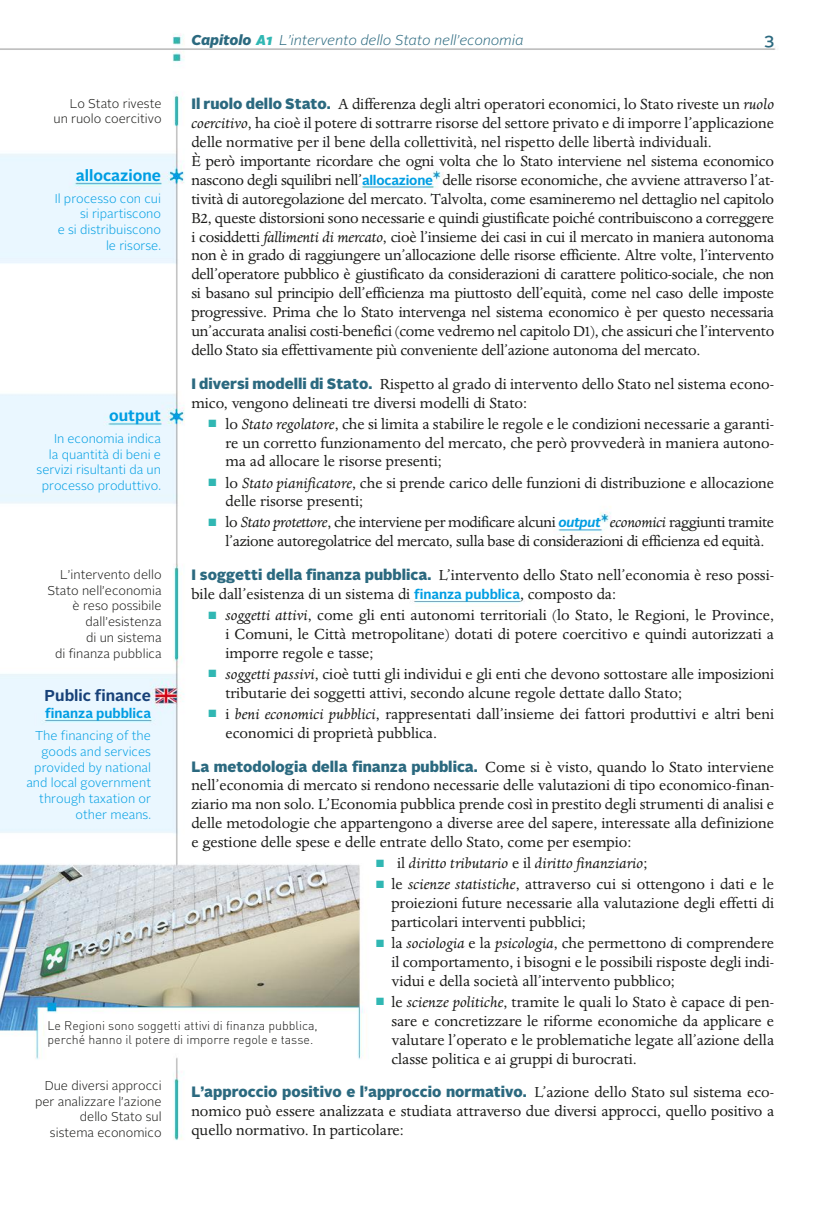
<style>
.page{position:relative;width:838px;height:1212px;background:#fff}
.page>*{position:absolute;margin:0;border:0;box-sizing:border-box;transform-origin:0 0}
.t1{font:16.8px/18.9px "Dante MT Std";color:#1a1a18}
.t2{font:16.8px/18.9px "Dante MT Std";letter-spacing:-.02em;color:#1a1a18;text-align:center}
.t3{font:italic 16.8px "Dante MT Std";color:#1a1a18}
.t4{font:500 16.5px "Alright Sans";color:#2b697f}
.t5{font:700 15.75px "Alright Sans";color:#009ee3}
.t6{font:700 15.75px "Alright Sans";color:#184279}
.t7{font:900 15px "Alright Sans";color:#2b697f}
.t8{font:italic 300 14.25px "Alright Sans";color:#2b697f}
.t9{font:700 13.5px "Alright Sans";color:#009ee3}
.t10{font:300 12.75px/15.8px "Alright Sans";color:#009ee3;text-align:right}
.t11{font:300 12.75px/15.8px "Alright Sans";color:#1a1a18;text-align:right}
.t12{font:300 12.3px/14.2px "DIN Pro";color:#1a1a18}
.s1{font-weight:900}
.s2{font-weight:900;color:#30b7b3}
.s3{font-family:"Alright Sans";font-weight:900;font-size:15px;color:#2b697f}
.s4{font-style:italic}
.s5{font-family:"Alright Sans";font-weight:700;font-size:13.5px;color:#009ee3}
.s6{color:#30b7b3}
.s7{font-family:"Alright Sans";font-weight:700;font-style:italic;font-size:13.5px;color:#009ee3}
.s8{font-style:normal}
.s9{font-family:"Dante MT Std";font-weight:400;font-size:16.8px;color:#1a1a18}
</style>
<div class="page">
<img style="left:0;top:33px;width:776px;height:1108px">
<p class="t8" style="left:191px;top:34px;width:334px"><span class="s1">Capitolo</span> <span class="s2">A1</span> L’intervento dello Stato nell’economia</p>
<p class="t4" style="left:764px;top:32px;width:12px">3</p>
<p class="t1" style="left:191px;top:96px;width:584px"><span class="s3">Il ruolo dello Stato.</span> A differenza degli altri operatori economici, lo Stato riveste un <span class="s4">ruolo coercitivo</span>, ha cioè il potere di sottrarre risorse del settore privato e di imporre l’applicazione delle normative per il bene della collettività, nel rispetto delle libertà individuali.<br>È però importante ricordare che ogni volta che lo Stato interviene nel sistema economico nascono degli squilibri nell’<span class="s5">allocazione</span> delle risorse economiche, che avviene attraverso l’at&shy;tività di autoregolazione del mercato. Talvolta, come esamineremo nel dettaglio nel capitolo B2, queste distorsioni sono necessarie e quindi giustificate poiché contribuiscono a correggere i cosiddetti <span class="s4">fallimenti di mercato</span>, cioè l’insieme dei casi in cui il mercato in maniera autonoma non è in grado di raggiungere un’allocazione delle risorse efficiente. Altre volte, l’intervento dell’operatore pubblico è giustificato da considerazioni di carattere politico-sociale, che non si basano sul principio dell’efficienza ma piuttosto dell’equità, come nel caso delle imposte progressive. Prima che lo Stato intervenga nel sistema economico è per questo necessaria un’accurata analisi costi-benefici (come vedremo nel capitolo D1), che assicuri che l’intervento dello Stato sia effettivamente più conveniente dell’azione autonoma del mercato.</p>
<p class="t1" style="left:191px;top:376px;width:584px"><span class="s3">I diversi modelli di Stato.</span> Rispetto al grado di intervento dello Stato nel sistema econo&shy;mico, vengono delineati tre diversi modelli di Stato:</p>
<p class="t1" style="left:225px;top:416px;width:550px;text-align:justify;text-indent:-17px"><span class="s6">■</span> lo <span class="s4">Stato regolatore</span>, che si limita a stabilire le regole e le condizioni necessarie a garanti&shy;re un corretto funzionamento del mercato, che però provvederà in maniera autono&shy;ma ad allocare le risorse presenti;</p>
<p class="t1" style="left:225px;top:474px;width:550px;text-indent:-17px"><span class="s6">■</span> lo <span class="s4">Stato pianificatore</span>, che si prende carico delle funzioni di distribuzione e allocazione delle risorse presenti;</p>
<p class="t2" style="left:208px;top:514px;width:567px"><span class="s6">■</span> lo <span class="s4">Stato protettore</span>, che interviene per modificare alcuni <span class="s7">output</span> <span class="s4">economici</span> raggiunti tramite l’azione autoregolatrice del mercato, sulla base di considerazioni di efficienza ed equità.</p>
<p class="t1" style="left:191px;top:567px;width:584px"><span class="s3">I soggetti della finanza pubblica.</span> L’intervento dello Stato nell’economia è reso possi&shy;bile dall’esistenza di un sistema di <span class="s5">finanza pubblica</span>, composto da:</p>
<p class="t1" style="left:225px;top:607px;width:550px;text-align:justify;text-indent:-17px"><span class="s6">■</span> <span class="s4">soggetti attivi</span>, come gli enti autonomi territoriali (lo Stato, le Regioni, le Province, i Comuni, le Città metropolitane) dotati di potere coercitivo e quindi autorizzati a imporre regole e tasse;</p>
<p class="t1" style="left:225px;top:666px;width:550px;text-indent:-17px"><span class="s6">■</span> <span class="s4">soggetti passivi</span>, cioè tutti gli individui e gli enti che devono sottostare alle imposizioni tributarie dei soggetti attivi, secondo alcune regole dettate dallo Stato;</p>
<p class="t1" style="left:225px;top:706px;width:550px;text-indent:-17px"><span class="s6">■</span> i <span class="s4">beni economici pubblici</span>, rappresentati dall’insieme dei fattori produttivi e altri beni economici di proprietà pubblica.</p>
<p class="t1" style="left:191px;top:758px;width:584px;text-align:justify"><span class="s3">La metodologia della finanza pubblica.</span> Come si è visto, quando lo Stato interviene nell’economia di mercato si rendono necessarie delle valutazioni di tipo economico-finan&shy;ziario ma non solo. L’Economia pubblica prende così in prestito degli strumenti di analisi e delle metodologie che appartengono a diverse aree del sapere, interessate alla definizione e gestione delle spese e delle entrate dello Stato, come per esempio:</p>
<p class="t3" style="left:376px;top:857px;width:273px"><span class="s6">■</span> <span class="s8">il</span> diritto tributario <span class="s8">e il</span> diritto finanziario<span class="s8">;</span></p>
<p class="t1" style="left:391px;top:876px;width:384px;text-align:justify;text-indent:-15px"><span class="s6">■</span> le <span class="s4">scienze statistiche</span>, attraverso cui si ottengono i dati e le proiezioni future necessarie alla valutazione degli effetti di particolari interventi pubblici;</p>
<p class="t1" style="left:391px;top:935px;width:384px;text-align:justify;text-indent:-15px"><span class="s6">■</span> la <span class="s4">sociologia</span> e la <span class="s4">psicologia</span>, che permettono di comprendere il comportamento, i bisogni e le possibili risposte degli indi&shy;vidui e della società all’intervento pubblico;</p>
<p class="t1" style="left:391px;top:994px;width:384px;text-align:justify;text-indent:-15px"><span class="s6">■</span> le <span class="s4">scienze politiche</span>, tramite le quali lo Stato è capace di pen&shy;sare e concretizzare le riforme economiche da applicare e valutare l’operato e le problematiche legate all’azione della classe politica e ai gruppi di burocrati.</p>
<p class="t7" style="left:191px;top:1086px;width:584px">L’approccio positivo e l’approccio normativo. <span class="s9">L’azione dello Stato sul sistema eco-</span></p>
<p class="t1" style="left:191px;top:1103px;width:584px">nomico può essere analizzata e studiata attraverso due diversi approcci, quello positivo a quello normativo. In particolare:</p>
<p class="t11" style="left:53px;top:96px;width:110px">Lo Stato riveste un ruolo coercitivo</p>
<p class="t5" style="left:76px;top:169px;width:87px">allocazione</p>
<p class="t10" style="left:55px;top:191px;width:108px">Il processo con cui si ripartiscono<br>e si distribuiscono le risorse.</p>
<p class="t5" style="left:109px;top:409px;width:53px">output</p>
<p class="t10" style="left:37px;top:431px;width:126px">In economia indica<br>la quantità di beni e servizi risultanti da un processo produttivo.</p>
<p class="t11" style="left:47px;top:567px;width:116px">L’intervento dello<br>Stato nell’economia è reso possibile dall’esistenza<br>di un sistema<br>di finanza pubblica</p>
<p class="t6" style="left:45px;top:689px;width:108px">Public finance</p>
<p class="t9" style="left:45px;top:708px;width:107px">finanza pubblica</p>
<p class="t10" style="left:26px;top:729px;width:126px">The financing of the goods and services provided by national and local government through taxation or other means.</p>
<p class="t12" style="left:48px;top:1019px;width:272px">Le Regioni sono soggetti attivi di finanza pubblica, perché hanno il potere di imporre regole e tasse.</p>
<p class="t11" style="left:35px;top:1078px;width:128px">Due diversi approcci per analizzare l’azione dello Stato sul sistema economico</p>
</div>
